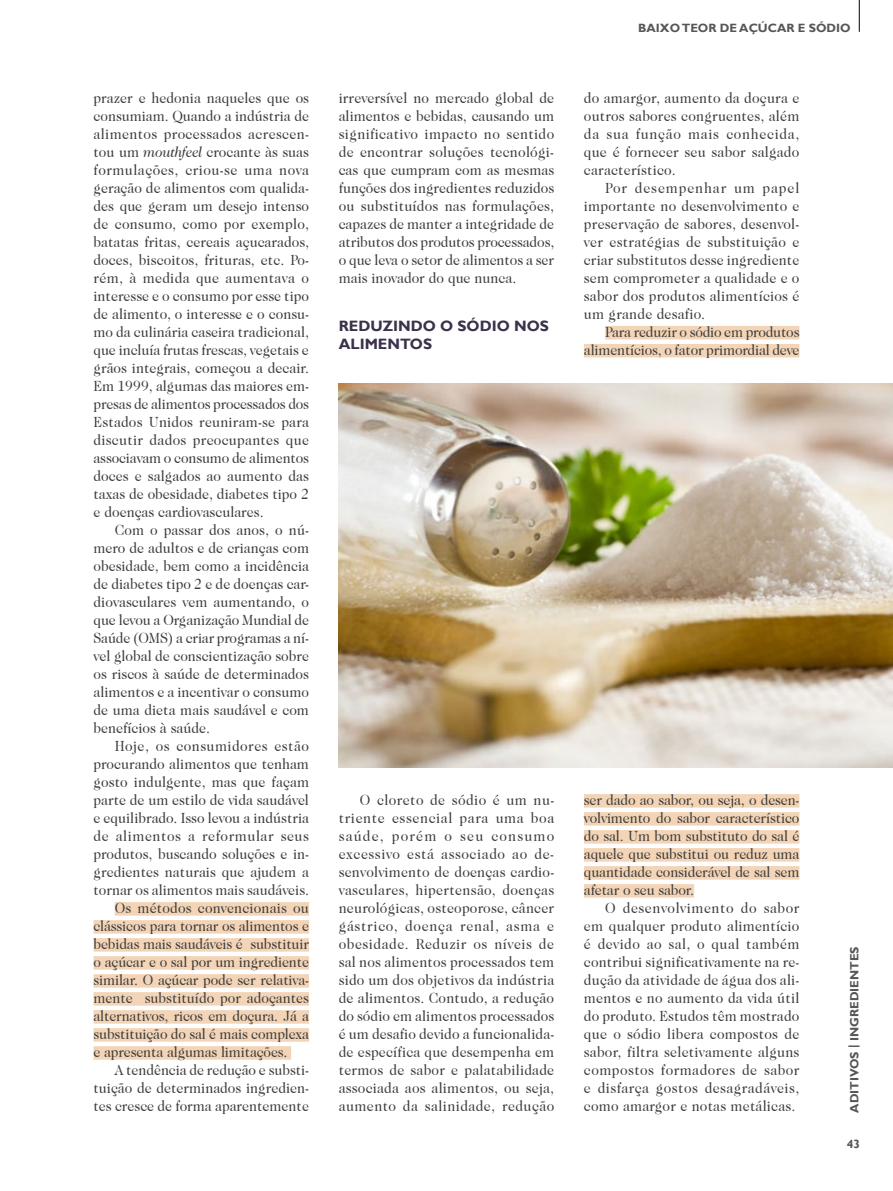
<style>
.page{position:relative;width:893px;height:1191px;background:#fff}
.page>*{position:absolute;margin:0;border:0;box-sizing:border-box;transform-origin:0 0}
.t1{font:15px/18px "Caslon 224 IT Cby BT";color:#3c3c3b;text-align:justify;scale:.93 1}
.t2{font:700 15px/18px "Gill Sans";color:#3b314a}
.t3{font:15px "Caslon 224 IT Cby BT";letter-spacing:.04em;color:#3c3c3b;scale:.93 1}
.t4{font:15px "Caslon 224 IT Cby BT";letter-spacing:.035em;color:#3c3c3b;scale:.93 1}
.t5{font:700 12px "Gill Sans";color:#575756}
.s1{font-style:italic}
.s2{font-style:inherit}
</style>
<div class="page">
<div style="left:115px;top:902px;width:194px;height:13px;background:#f3d4b6"></div>
<div style="left:94px;top:920px;width:215px;height:13px;background:#f3d4b6"></div>
<div style="left:94px;top:938px;width:215px;height:13px;background:#f3d4b6"></div>
<div style="left:94px;top:956px;width:215px;height:13px;background:#f3d4b6"></div>
<div style="left:94px;top:974px;width:215px;height:13px;background:#f3d4b6"></div>
<div style="left:94px;top:992px;width:215px;height:13px;background:#f3d4b6"></div>
<div style="left:94px;top:1010px;width:215px;height:13px;background:#f3d4b6"></div>
<div style="left:94px;top:1028px;width:215px;height:13px;background:#f3d4b6"></div>
<div style="left:94px;top:1046px;width:197px;height:13px;background:#f3d4b6"></div>
<div style="left:605px;top:326px;width:194px;height:13px;background:#f3d4b6"></div>
<div style="left:584px;top:344px;width:215px;height:13px;background:#f3d4b6"></div>
<div style="left:584px;top:794px;width:215px;height:13px;background:#f3d4b6"></div>
<div style="left:584px;top:812px;width:215px;height:13px;background:#f3d4b6"></div>
<div style="left:584px;top:830px;width:215px;height:13px;background:#f3d4b6"></div>
<div style="left:584px;top:848px;width:215px;height:13px;background:#f3d4b6"></div>
<div style="left:584px;top:866px;width:215px;height:13px;background:#f3d4b6"></div>
<div style="left:584px;top:884px;width:110px;height:13px;background:#f3d4b6"></div>
<img style="left:339px;top:384px;width:554px;height:383px">
<hr style="left:859px;top:0;width:1px;height:32px;background:#000">
<p class="t1" style="left:94px;top:89px;width:233px">prazer e hedonia naqueles que os consumiam. Quando a indústria de alimentos processados acrescen&shy;tou um <span class="s1">mouthfeel</span> crocante às suas formulações, criou-se uma nova geração de alimentos com qualida&shy;des que geram um desejo intenso de consumo, como por exemplo, batatas fritas, cereais açucarados, doces, biscoitos, frituras, etc. Po&shy;rém, à medida que aumentava o interesse e o consumo por esse tipo de alimento, o interesse e o consu&shy;mo da culinária caseira tradicional, que incluía frutas frescas, vegetais e grãos integrais, começou a decair.<br>Em 1999, algumas das maiores em&shy;presas de alimentos processados dos Estados Unidos reuniram-se para discutir dados preocupantes que associavam o consumo de alimentos doces e salgados ao aumento das taxas de obesidade, diabetes tipo 2 e doenças cardiovasculares.</p>
<p class="t1" style="left:94px;top:521px;width:233px;text-indent:21px">Com o passar dos anos, o nú&shy;mero de adultos e de crianças com obesidade, bem como a incidência de diabetes tipo 2 e de doenças car&shy;diovasculares vem aumentando, o que levou a Organização Mundial de Saúde (OMS) a criar programas a ní&shy;vel global de conscientização sobre os riscos à saúde de determinados alimentos e a incentivar o consumo de uma dieta mais saudável e com benefícios à saúde.</p>
<p class="t4" style="left:115px;top:737px;width:210px">Hoje, os consumidores estão</p>
<p class="t1" style="left:94px;top:755px;width:233px">procurando alimentos que tenham</p>
<p class="t1" style="left:94px;top:773px;width:233px">gosto indulgente, mas que façam</p>
<p class="t1" style="left:94px;top:791px;width:233px">parte de um estilo de vida saudável</p>
<p class="t1" style="left:94px;top:809px;width:233px">e equilibrado. Isso levou a indústria</p>
<p class="t3" style="left:94px;top:827px;width:233px">de alimentos a reformular seus</p>
<p class="t1" style="left:94px;top:845px;width:233px">produtos, buscando soluções e in-</p>
<p class="t1" style="left:94px;top:863px;width:233px">gredientes naturais que ajudem a</p>
<p class="t1" style="left:94px;top:881px;width:233px">tornar os alimentos mais saudáveis.</p>
<p class="t1" style="left:115px;top:899px;width:210px">Os métodos convencionais ou</p>
<p class="t1" style="left:94px;top:917px;width:233px">clássicos para tornar os alimentos e</p>
<p class="t1" style="left:94px;top:935px;width:233px">bebidas mais saudáveis é substituir</p>
<p class="t1" style="left:94px;top:953px;width:233px">o açúcar e o sal por um ingrediente</p>
<p class="t1" style="left:94px;top:971px;width:233px">similar. O açúcar pode ser relativa-</p>
<p class="t1" style="left:94px;top:989px;width:233px">mente substituído por adoçantes</p>
<p class="t1" style="left:94px;top:1007px;width:233px">alternativos, ricos em doçura. Já a</p>
<p class="t1" style="left:94px;top:1025px;width:233px">substituição do sal é mais complexa</p>
<p class="t1" style="left:94px;top:1043px;width:210px">e apresenta algumas limitações.</p>
<p class="t1" style="left:115px;top:1061px;width:210px">A tendência de redução e substi-</p>
<p class="t1" style="left:94px;top:1079px;width:233px">tuição de determinados ingredien-</p>
<p class="t1" style="left:94px;top:1097px;width:233px">tes cresce de forma aparentemente</p>
<p class="t1" style="left:339px;top:89px;width:233px">irreversível no mercado global de alimentos e bebidas, causando um significativo impacto no sentido de encontrar soluções tecnológi&shy;cas que cumpram com as mesmas funções dos ingredientes reduzidos ou substituídos nas formulações, capazes de manter a integridade de atributos dos produtos processados, o que leva o setor de alimentos a ser mais inovador do que nunca.</p>
<p class="t2" style="left:339px;top:317px;width:212px">REDUZINDO O SÓDIO NOS<br>ALIMENTOS</p>
<p class="t1" style="left:339px;top:791px;width:233px;text-indent:21px">O cloreto de sódio é um nu&shy;triente essencial para uma boa saúde, porém o seu consumo excessivo está associado ao de&shy;senvolvimento de doenças cardio&shy;vasculares, hipertensão, doenças neurológicas, osteoporose, câncer gástrico, doença renal, asma e obesi dade. Reduzir os níveis de sal nos alimentos processados tem sido um dos objetivos da indústria de alimentos. Contudo, a redução do sódio em alimentos processados é um desafio devido a funcionalida&shy;de específica que desempenha em termos de sabor e palatabilidade associada aos alimentos, ou seja, aumento da salinidade, redução</p>
<p class="t5" style="left:638px;top:21px;width:214px">BAIXO TEOR DE AÇÚCAR E SÓDIO</p>
<p class="t1" style="left:584px;top:89px;width:233px">do amargor, aumento da doçura e outros sabores congruentes, além da sua função mais conhecida, que é fornecer seu sabor salgado característico.</p>
<p class="t1" style="left:584px;top:179px;width:233px;text-indent:21px">Por desempenhar um papel importante no desenvolvimento e preservação de sabores, desenvol&shy;ver estratégias de substituição e criar substitutos desse ingrediente sem comprometer a qualidade e o sabor dos produtos alimentícios é um grande desafio.</p>
<p class="t1" style="left:584px;top:323px;width:233px;text-align:right">Para reduzir o sódio em produtos alimentícios, o fator primordial deve</p>
<p class="t1" style="left:584px;top:791px;width:233px">ser dado ao sabor, ou seja, o desen&shy;volvimento do sabor característico do sal. Um bom substituto do sal é aquele que substitui ou reduz uma quantidade considerável de sal sem afetar o seu sabor.</p>
<p class="t1" style="left:584px;top:899px;width:233px;text-indent:21px">O desenvolvimento do sabor em qualquer produto alimentício é devido ao sal, o qual também contri bui significativamente na re&shy;dução da atividade de água dos ali&shy;mentos e no aumento da vida útil do produto. Estudos têm mostrado que o sódio libera compostos de sabor, filtra seletivamente alguns compostos formadores de sabor e disfarça gostos desagradáveis, como amargor e notas metálicas.</p>
<p class="t5" style="left:847px;top:1112px;width:167px;rotate:-90deg">ADITIVOS <span class="s2">|</span> INGREDIENTES</p>
<p class="t5" style="left:847px;top:1136px;width:15px">43</p>
</div>
